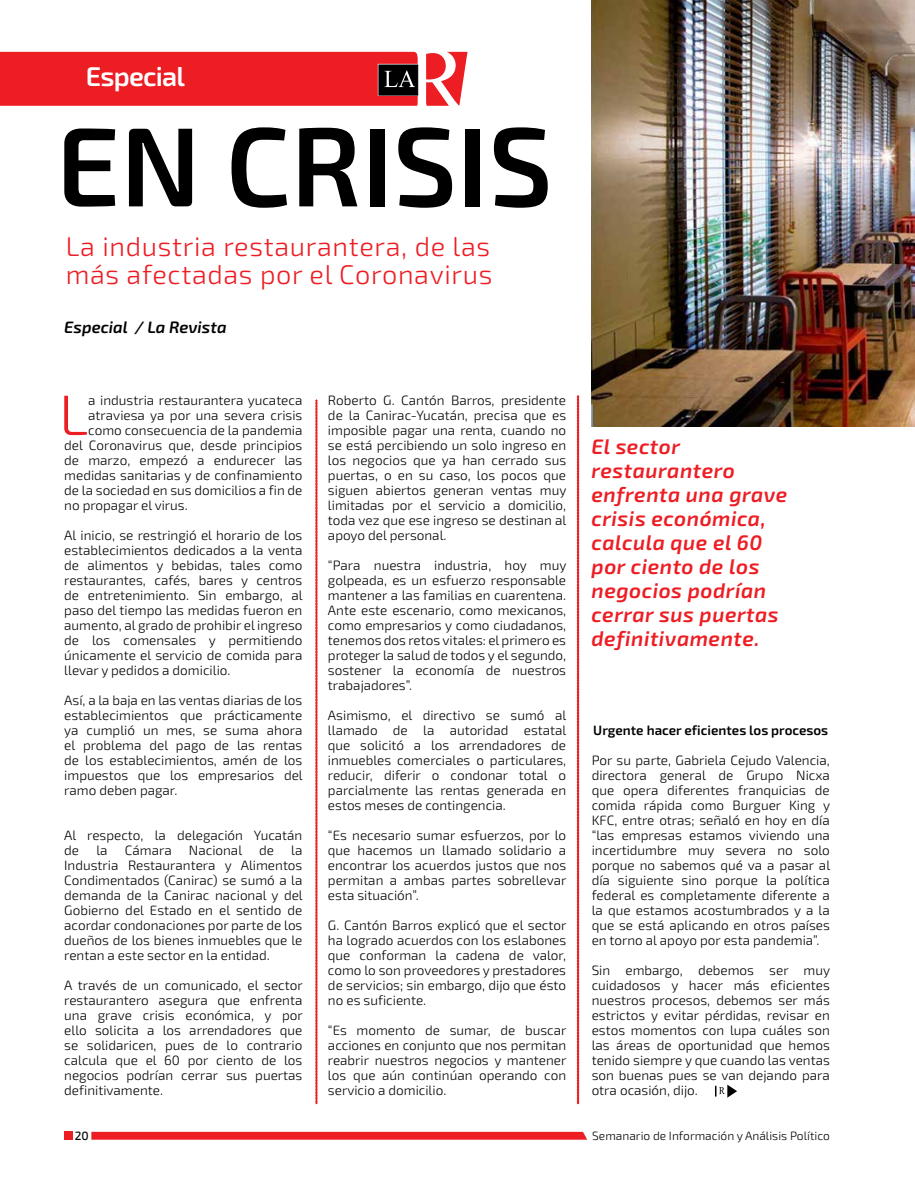
<style>
.page{position:relative;width:915px;height:1191px;background:#fff}
.page>*{position:absolute;margin:0;border:0;box-sizing:border-box;transform-origin:0 0}
.t1{font:600 112.5px "Exo 2";color:#000}
.t2{font:300 57px "Exo 2";color:#ed1d24}
.t3{font:600 27.15px "Exo 2";letter-spacing:-.03em;color:#fff}
.t4{font:900 27.15px "Exo 2";letter-spacing:-.03em;color:#fff}
.t5{font:300 27px/28.5px "Exo 2";letter-spacing:.025em;color:#ed1d24}
.t6{font:italic 600 21px/24px "Exo 2";letter-spacing:.025em;color:#ed1d24}
.t7{font:italic 600 16.5px "Exo 2";color:#000}
.t8{font:300 13.5px/15px "Exo 2";color:#000;text-align:justify}
.t9{font:600 13.5px "Exo 2";color:#000}
.t10{font:300 12px "Exo 2";color:#000}
.t11{font:500 12px "Exo 2";color:#000}
</style>
<div class="page">
<div style="left:64px;top:1131px;width:8px;height:9px;background:#ed1d24"></div>
<svg style="left:91px;top:1131px;width:496px;height:8px;background:#ee353b"></svg>
<svg style="left:0;top:52px;width:467px;height:54px;background:#e3292f"></svg>
<svg style="left:315px;top:400px;width:2px;height:703px"></svg>
<svg style="left:577px;top:395px;width:1px;height:708px"></svg>
<svg style="left:715px;top:1084px;width:21px;height:13px"></svg>
<img style="left:591px;top:0;width:323px;height:426px">
<h3 class="t4" style="left:92px;top:55px;width:108px">Especial</h3>
<h3 class="t3" style="left:86px;top:61px;width:101px">Especial</h3>
<h1 class="t1" style="left:56px;top:100px;width:497px">EN CRISIS</h1>
<h3 class="t5" style="left:66px;top:233px;width:428px">La industria restaurantera, de las más afectadas por el Coronavirus</h3>
<p class="t7" style="left:64px;top:317px;width:164px">Especial / La Revista</p>
<h2 class="t2" style="left:59px;top:382px;width:31px">L</h2>
<p class="t8" style="left:88px;top:393px;width:215px">a industria restaurantera yucateca</p>
<p class="t8" style="left:88px;top:408px;width:215px">atraviesa ya por una severa crisis</p>
<p class="t8" style="left:88px;top:423px;width:216px">como consecuencia de la pandemia</p>
<p class="t8" style="left:64px;top:438px;width:239px">del Coronavirus que, desde principios</p>
<p class="t8" style="left:64px;top:453px;width:239px">de marzo, empezó a endurecer las</p>
<p class="t8" style="left:64px;top:468px;width:239px">medidas sanitarias y de confinamiento</p>
<p class="t8" style="left:64px;top:483px;width:239px">de la sociedad en sus domicilios a fin de</p>
<p class="t8" style="left:64px;top:498px;width:125px">no propagar el virus.</p>
<p class="t8" style="left:64px;top:528px;width:240px">Al inicio, se restringió el horario de los establecimientos dedicados a la venta de alimentos y bebidas, tales como restaurantes, cafés, bares y centros de entretenimiento. Sin embargo, al paso del tiempo las medidas fueron en aumento, al grado de prohibir el ingreso de los comensales y permitiendo únicamente el servicio de comida para llevar y pedidos a domicilio.</p>
<p class="t8" style="left:64px;top:693px;width:240px">Así, a la baja en las ventas diarias de los establecimientos que prácticamente ya cumplió un mes, se suma ahora el problema del pago de las rentas de los establecimientos, amén de los impuestos que los empresarios del ramo deben pagar.</p>
<p class="t8" style="left:64px;top:828px;width:239px">Al respecto, la delegación Yucatán de</p>
<p class="t8" style="left:96px;top:843px;width:13px">la</p>
<p class="t8" style="left:125px;top:843px;width:48px">Cámara</p>
<p class="t8" style="left:189px;top:843px;width:86px">Nacional de</p>
<p class="t8" style="left:64px;top:843px;width:240px;text-indent:227px">la Industria Restaurantera y Alimentos Condimentados (Canirac) se sumó a la demanda de la Canirac nacional y del Gobierno del Estado en el sentido de acordar condonaciones por parte de los dueños de los bienes inmuebles que le rentan a este sector en la entidad.</p>
<p class="t8" style="left:64px;top:978px;width:240px">A través de un comunicado, el sector restaurantero asegura que enfrenta una grave crisis económica, y por ello solicita a los arrendadores que se solidaricen, pues de lo contrario calcula que el 60 por ciento de los negocios podrían cerrar sus puertas definitivamente.</p>
<p class="t8" style="left:328px;top:393px;width:240px">Roberto G. Cantón Barros, presidente de la Canirac-Yucatán, precisa que es imposible pagar una renta, cuando no se está percibiendo un solo ingreso en los negocios que ya han cerrado sus puertas, o en su caso, los pocos que siguen abiertos generan ventas muy limitadas por el servicio a domicilio, toda vez que ese ingreso se destinan al apoyo del personal.</p>
<p class="t8" style="left:328px;top:558px;width:240px">“Para nuestra industria, hoy muy golpeada, es un esfuerzo responsable mantener a las familias en cuarentena.<br>Ante este escenario, como mexicanos, como empresarios y como ciudadanos, tenemos dos retos vitales: el primero es proteger la salud de todos y el segundo, sostener la economía de nuestros trabajadores”.</p>
<p class="t8" style="left:328px;top:708px;width:240px">Asimismo, el directivo se sumó al llamado de la autoridad estatal que solicitó a los arrendadores de inmuebles comerciales o particulares, reducir, diferir o condonar total o parcialmente las rentas generada en estos meses de contingencia.</p>
<p class="t8" style="left:328px;top:828px;width:240px">“Es necesario sumar esfuerzos, por lo que hacemos un llamado solidario a encontrar los acuerdos justos que nos permitan a ambas partes sobrellevar esta situación”.</p>
<p class="t8" style="left:328px;top:918px;width:240px">G. Cantón Barros explicó que el sector ha logrado acuerdos con los eslabones que conforman la cadena de valor, como lo son proveedores y prestadores de servicios; sin embargo, dijo que ésto no es suficiente.</p>
<p class="t8" style="left:328px;top:1023px;width:240px">“Es momento de sumar, de buscar acciones en conjunto que nos permitan reabrir nuestros negocios y mantener los que aún continúan operando con servicio a domicilio.</p>
<h3 class="t6" style="left:591px;top:435px;width:197px">El sector restaurantero enfrenta una grave crisis económica, calcula que el 60 por ciento de los negocios podrían cerrar sus puertas definitivamente.</h3>
<p class="t9" style="left:593px;top:722px;width:236px">Urgente hacer eficientes los procesos</p>
<p class="t8" style="left:591px;top:752px;width:240px">Por su parte, Gabriela Cejudo Valencia, directora general de Grupo Nicxa que opera diferentes franquicias de comida rápida como Burguer King y KFC, entre otras; señaló en hoy en día “las empresas estamos viviendo una incertidumbre muy severa no solo porque no sabemos qué va a pasar al día siguiente sino porque la política federal es completamente diferente a la que estamos acostumbrados y a la que se está aplicando en otros países en torno al apoyo por esta pandemia”.</p>
<p class="t8" style="left:591px;top:962px;width:240px">Sin embargo, debemos ser muy cuidadosos y hacer más eficientes nuestros procesos, debemos ser más estrictos y evitar pérdidas, revisar en estos momentos con lupa cuáles son las áreas de oportunidad que hemos tenido siempre y que cuando las ventas son buenas pues se van dejando para otra ocasión, dijo.</p>
<p class="t11" style="left:75px;top:1128px;width:16px">20</p>
<p class="t10" style="left:592px;top:1128px;width:239px">Semanario de Información y Análisis Político</p>
</div>
